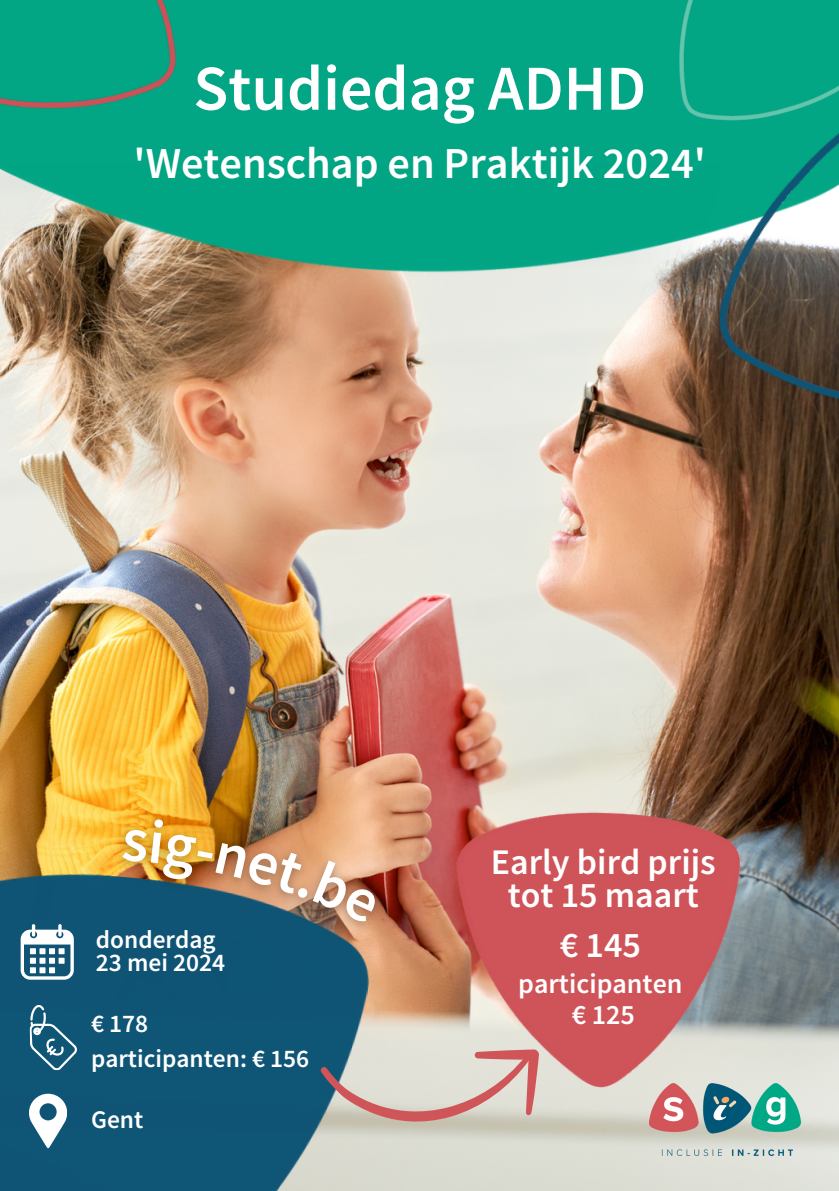
<style>
.page{position:relative;width:839px;height:1191px;background:#fff}
.page>*{position:absolute;margin:0;border:0;box-sizing:border-box;transform-origin:0 0}
.t1{font:600 64px "Source Sans Pro";color:#fff}
.t2{font:600 44.2px "Source Sans Pro";color:#fff}
.t3{font:600 36px/33px "Source Sans Pro";color:#fff;text-align:center}
.t4{font:600 28px/31.6px "Source Sans Pro";color:#fff;text-align:center}
.t5{font:600 25.4px "Source Sans Pro";color:#fff}
</style>
<div class="page">
<img style="left:0;top:561px;width:838px;height:630px">
<img style="left:0;top:0;width:838px;height:561px">
<div style="left:607px;top:0;width:231px;height:191px;background:#02a584"></div>
<div style="left:0;top:0;width:214px;height:192px;background:#02a584"></div>
<img style="left:668px;top:50px;width:170px;height:472px">
<div style="left:0;top:856px;width:376px;height:335px;background:#0f5575"></div>
<svg style="left:29px;top:1005px;width:49px;height:66px;background:#36718b"></svg>
<svg style="left:29px;top:1094px;width:37px;height:55px"></svg>
<svg style="left:21px;top:924px;width:52px;height:56px"></svg>
<img style="left:442px;top:793px;width:313px;height:314px">
<img style="left:89px;top:783px;width:320px;height:173px">
<svg style="left:318px;top:958px;width:217px;height:217px;background:#bdafa6"></svg>
<svg style="left:471px;top:1021px;width:95px;height:96px;background:#dbb8b2"></svg>
<img style="left:650px;top:1083px;width:150px;height:72px">
<img style="left:122px;top:818px;width:257px;height:106px">
<p class="t1" style="left:193px;top:47px;width:454px">Studiedag ADHD</p>
<p class="t2" style="left:134px;top:135px;width:573px">'Wetenschap en Praktijk 2024'</p>
<p class="t5" style="left:96px;top:923px;width:121px">donderdag</p>
<p class="t5" style="left:96px;top:946px;width:131px">23 mei 2024</p>
<p class="t5" style="left:91px;top:1007px;width:59px">€ 178</p>
<p class="t5" style="left:91px;top:1042px;width:220px">participanten: € 156</p>
<p class="t5" style="left:91px;top:1103px;width:54px">Gent</p>
<h3 class="t3" style="left:490px;top:845px;width:226px">Early bird prijs tot 15 maart</h3>
<p class="t3" style="left:560px;top:927px;width:83px">€ 145</p>
<p class="t4" style="left:518px;top:967px;width:166px">participanten € 125</p>
</div>
